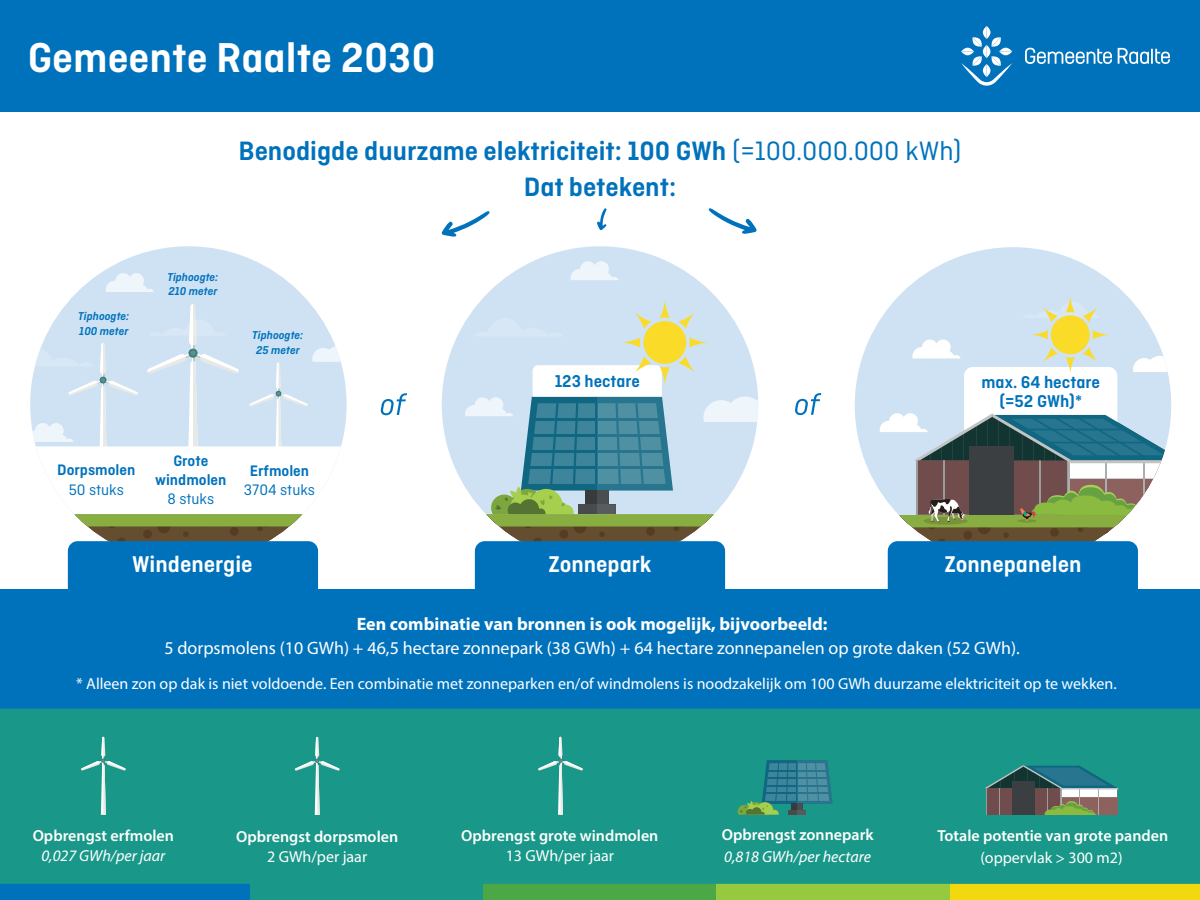
<style>
.page{position:relative;width:1200px;height:900px;background:#fff}
.page>*{position:absolute;margin:0;border:0;box-sizing:border-box;transform-origin:0 0}
.t1{font:600 44px "Ciutadella";color:#fff}
.t2{font:600 28px "Ciutadella";color:#0072bc}
.t3{font:600 24px "Ciutadella";color:#fff}
.t4{font:18px "Myriad Pro";color:#fff}
.t5{font:700 18px "Myriad Pro";color:#fff}
.t6{font:600 18px/19.6px "Ciutadella";color:#0072bc;text-align:center}
.t7{font:16px "Myriad Pro";color:#fff}
.t8{font:600 16px "Myriad Pro";color:#fff}
.t9{font:italic 16px "Myriad Pro";color:#fff}
.t10{font:600 16px/19.2px "Ciutadella";color:#0072bc;text-align:center}
.t11{font:16px "Ciutadella";color:#0072bc}
.t12{font:italic 600 12px/14.4px "Ciutadella";color:#0072bc}
.s1{font-weight:400}
</style>
<div class="page">
<div style="left:0;top:0;width:1200px;height:112px;background:#0072bc"></div>
<div style="left:0;top:589px;width:1200px;height:127px;background:#0072bc"></div>
<div style="left:0;top:882px;width:250px;height:18px;background:#0072bc"></div>
<div style="left:250px;top:882px;width:233px;height:18px;background:#199889"></div>
<div style="left:483px;top:882px;width:234px;height:18px;background:#4ca847"></div>
<div style="left:717px;top:882px;width:233px;height:18px;background:#96c93e"></div>
<div style="left:950px;top:882px;width:250px;height:18px;background:#f2d80f"></div>
<svg style="left:381px;top:393px;width:26px;height:22px"></svg>
<svg style="left:795px;top:393px;width:26px;height:22px"></svg>
<div style="left:442px;top:246px;width:316px;height:317px;background:#cee2f4;border-radius:50%"></div>
<svg style="left:571px;top:261px;width:48px;height:19px"></svg>
<div style="left:643px;top:321px;width:43px;height:43px;background:#fadb28;border-radius:50%"></div>
<svg style="left:660px;top:300px;width:10px;height:18px"></svg>
<svg style="left:689px;top:337px;width:19px;height:11px"></svg>
<svg style="left:622px;top:337px;width:19px;height:11px"></svg>
<svg style="left:635px;top:312px;width:16px;height:17px"></svg>
<svg style="left:678px;top:312px;width:17px;height:17px"></svg>
<div style="left:30px;top:246px;width:317px;height:317px;background:#cee2f4;border-radius:50%"></div>
<svg style="left:106px;top:273px;width:48px;height:19px"></svg>
<div style="left:855px;top:247px;width:316px;height:317px;background:#cee2f4;border-radius:50%"></div>
<div style="left:1051px;top:315px;width:39px;height:39px;background:#fadb28;border-radius:50%"></div>
<svg style="left:1043px;top:296px;width:55px;height:26px"></svg>
<svg style="left:30px;top:304px;width:317px;height:285px"></svg>
<svg style="left:442px;top:356px;width:316px;height:233px"></svg>
<div style="left:0;top:709px;width:1200px;height:175px;background:#199889"></div>
<svg style="left:441px;top:211px;width:49px;height:26px"></svg>
<svg style="left:709px;top:208px;width:48px;height:26px"></svg>
<svg style="left:597px;top:208px;width:10px;height:22px"></svg>
<svg style="left:1025px;top:48px;width:145px;height:16px"></svg>
<svg style="left:961px;top:26px;width:51px;height:60px"></svg>
<svg style="left:81px;top:737px;width:45px;height:78px;background:#32a295"></svg>
<svg style="left:295px;top:737px;width:45px;height:78px;background:#32a295"></svg>
<svg style="left:538px;top:737px;width:45px;height:78px;background:#32a295"></svg>
<svg style="left:855px;top:330px;width:316px;height:259px"></svg>
<hr style="left:1024px;top:429px;width:102px;height:1px;background:#106782">
<hr style="left:1046px;top:442px;width:102px;height:1px;background:#106782">
<svg style="left:985px;top:765px;width:133px;height:50px;background:#56736e"></svg>
<svg style="left:738px;top:760px;width:95px;height:55px;background:#318887"></svg>
<h1 class="t1" style="left:28px;top:32px;width:409px">Gemeente Raalte 2030</h1>
<h2 class="t2" style="left:239px;top:135px;width:724px">Benodigde duurzame elektriciteit: 100 GWh <span class="s1">(=100.000.000 kWh)</span></h2>
<p class="t12" style="left:78px;top:309px;width:53px">Tiphoogte:<br>100 meter</p>
<p class="t12" style="left:167px;top:270px;width:53px">Tiphoogte:<br>210 meter</p>
<p class="t12" style="left:252px;top:328px;width:53px;text-align:center">Tiphoogte:<br>25 meter</p>
<p class="t10" style="left:57px;top:460px;width:80px">Dorpsmolen</p>
<p class="t11" style="left:69px;top:481px;width:57px">50 stuks</p>
<p class="t10" style="left:155px;top:451px;width:73px">Grote windmolen</p>
<p class="t11" style="left:168px;top:490px;width:48px">8 stuks</p>
<p class="t10" style="left:250px;top:461px;width:61px">Erfmolen</p>
<p class="t11" style="left:244px;top:481px;width:73px">3704 stuks</p>
<h2 class="t2" style="left:524px;top:171px;width:154px">Dat betekent:</h2>
<p class="t6" style="left:555px;top:372px;width:87px">123 hectare</p>
<p class="t6" style="left:982px;top:372px;width:120px">max. 64 hectare (=52 GWh)*</p>
<h3 class="t3" style="left:132px;top:551px;width:122px">Windenergie</h3>
<h3 class="t3" style="left:548px;top:551px;width:105px">Zonnepark</h3>
<h3 class="t3" style="left:944px;top:551px;width:139px">Zonnepanelen</h3>
<p class="t5" style="left:357px;top:613px;width:472px">Een combinatie van bronnen is ook mogelijk, bijvoorbeeld:</p>
<p class="t4" style="left:164px;top:637px;width:857px">5 dorpsmolens (10 GWh) + 46,5 hectare zonnepark (38 GWh) + 64 hectare zonnepanelen op grote daken (52 GWh).</p>
<p class="t7" style="left:76px;top:674px;width:1042px">* Alleen zon op dak is niet voldoende. Een combinatie met zonneparken en/of windmolens is noodzakelijk om 100 GWh duurzame elektriciteit op te wekken.</p>
<p class="t8" style="left:33px;top:826px;width:143px">Opbrengst erfmolen</p>
<p class="t9" style="left:41px;top:846px;width:125px">0,027 GWh/per jaar</p>
<p class="t8" style="left:236px;top:826px;width:163px">Opbrengst dorpsmolen</p>
<p class="t7" style="left:267px;top:846px;width:102px">2 GWh/per jaar</p>
<p class="t8" style="left:461px;top:826px;width:199px">Opbrengst grote windmolen</p>
<p class="t7" style="left:506px;top:846px;width:110px">13 GWh/per jaar</p>
<p class="t8" style="left:722px;top:824px;width:153px">Opbrengst zonnepark</p>
<p class="t9" style="left:724px;top:847px;width:148px">0,818 GWh/per hectare</p>
<p class="t8" style="left:937px;top:826px;width:232px">Totale potentie van grote panden</p>
<p class="t7" style="left:980px;top:848px;width:144px">(oppervlak &gt; 300 m2)</p>
</div>
